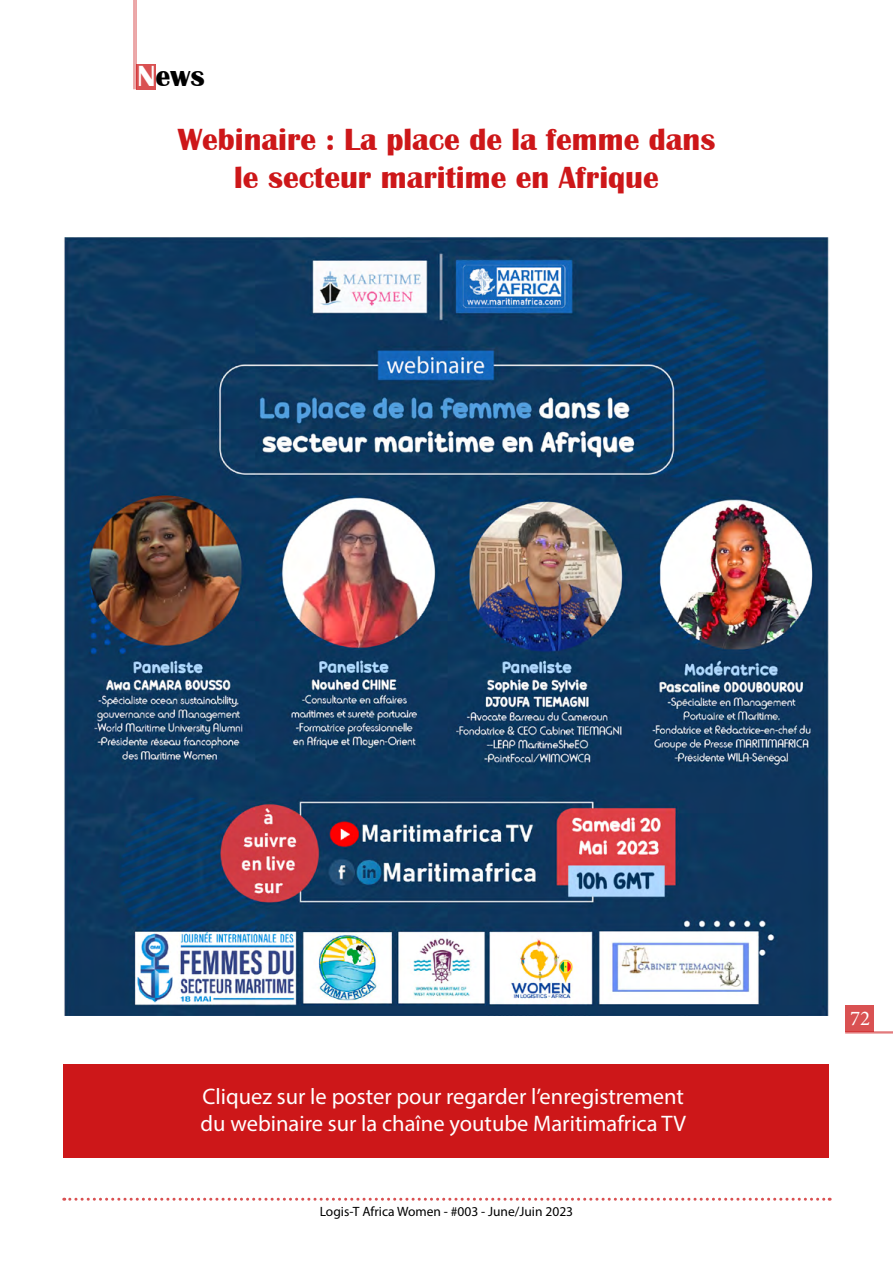
<style>
.page{position:relative;width:893px;height:1263px;background:#fff}
.page>*{position:absolute;margin:0;border:0;box-sizing:border-box;transform-origin:0 0}
.t1{font:700 31.5px/37.8px "Britannic";color:#cd1719;text-align:center}
.t2{font:700 30px "Britannic";color:#000}
.t3{font:22.5px/27px "Myriad Pro";color:#fff}
.t4{font:21px "Minion Pro";color:#fff}
.t5{font:13.5px "Myriad Pro";color:#000}
.s1{color:#fff}
</style>
<div class="page">
<div style="left:845px;top:1005px;width:29px;height:27px;background:#d95152"></div>
<svg style="left:64px;top:1198px;width:766px;height:3px"></svg>
<hr style="left:136px;top:0;width:1px;height:89px;background:#cd1719">
<hr style="left:134px;top:0;width:1px;height:89px;background:#cd1719">
<hr style="left:845px;top:1032px;width:48px;height:1px;background:#cd1719">
<hr style="left:845px;top:1033px;width:48px;height:1px;background:#cd1719">
<div style="left:136px;top:64px;width:20px;height:25px;background:#d95152"></div>
<img style="left:64px;top:237px;width:765px;height:778px">
<div style="left:64px;top:1064px;width:765px;height:94px;background:#cd1719"></div>
<h2 class="t2" style="left:138px;top:59px;width:69px"><span class="s1">N</span>ews</h2>
<h1 class="t1" style="left:178px;top:121px;width:539px">Webinaire : La place de la femme dans le secteur maritime en Afrique</h1>
<p class="t3" style="left:201px;top:1083px;width:487px">Cliquez sur le poster pour regarder l’enregistrement du webinaire sur la chaîne youtube Maritimafrica TV</p>
<p class="t5" style="left:320px;top:1203px;width:255px">Logis-T Africa Women - #003 - June/Juin 2023</p>
<p class="t4" style="left:850px;top:1004px;width:22px">72</p>
</div>
